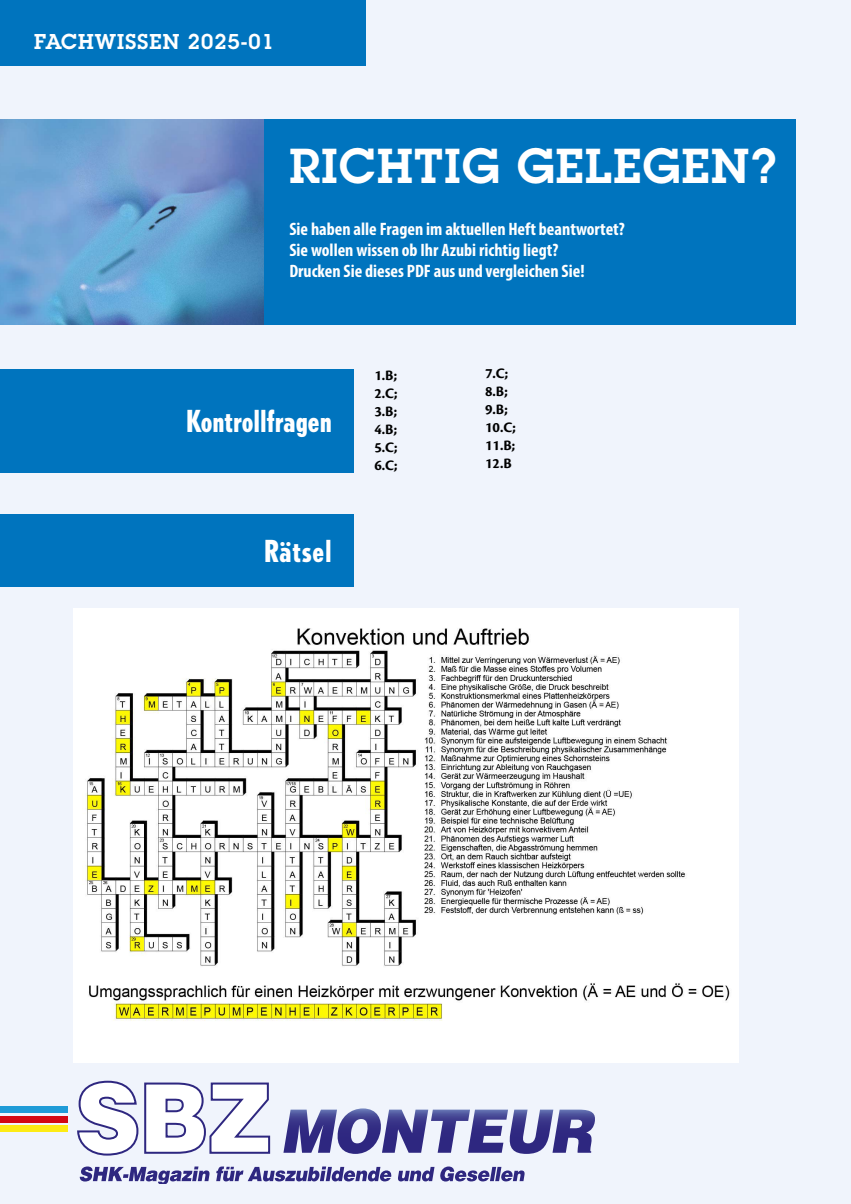
<style>
.page{position:relative;width:851px;height:1204px;background:#fff}
.page>*{position:absolute;margin:0;border:0;box-sizing:border-box;transform-origin:0 0}
.t1{font:600 48px "Lubalin Graph Std";letter-spacing:.03em;color:#fff}
.t2{font:800 condensed 30px "Tempo Std";color:#fff}
.t3{font:600 21px "Lubalin Graph Std";letter-spacing:.05em;color:#fff}
.t4{font:700 condensed 18px/21px "Myriad Pro";color:#fff}
.t5{font:700 15px/18px "Cronos Pro";color:#000;text-align:justify}
</style>
<div class="page">
<div style="left:0;top:0;width:850px;height:1203px;background:#f0f4fc"></div>
<div style="left:0;top:119px;width:795px;height:206px;background:#0074be"></div>
<img style="left:0;top:119px;width:264px;height:206px">
<div style="left:0;top:0;width:366px;height:66px;background:#0074be"></div>
<svg style="left:77px;top:1080px;width:194px;height:76px"></svg>
<svg style="left:79px;top:1166px;width:131px;height:17px"></svg>
<svg style="left:216px;top:1166px;width:309px;height:15px"></svg>
<div style="left:0;top:1116px;width:67px;height:6px;background:#d30914"></div>
<div style="left:0;top:1125px;width:67px;height:6px;background:#fdeb15"></div>
<div style="left:0;top:1106px;width:67px;height:6px;background:#1f9bd7"></div>
<svg style="left:283px;top:1108px;width:312px;height:45px"></svg>
<div style="left:0;top:369px;width:353px;height:103px;background:#0074be"></div>
<div style="left:0;top:514px;width:353px;height:73px;background:#0074be"></div>
<div style="left:73px;top:608px;width:665px;height:454px;background:#fff"></div>
<img style="left:82px;top:628px;width:648px;height:393px">
<p class="t3" style="left:34px;top:28px;width:241px">FACHWISSEN 2025-01</p>
<h1 class="t1" style="left:289px;top:135px;width:489px">RICHTIG GELEGEN?</h1>
<p class="t4" style="left:289px;top:218px;width:337px">Sie haben alle Fragen im aktuellen Heft beantwortet?<br>Sie wollen wissen ob Ihr Azubi richtig liegt?<br>Drucken Sie dieses PDF aus und vergleichen Sie!</p>
<h2 class="t2" style="left:186px;top:402px;width:147px">Kontrollfragen</h2>
<h2 class="t2" style="left:264px;top:532px;width:69px">Rätsel</h2>
<p class="t5" style="left:374px;top:366px;width:25px">1.B; 2.C; 3.B; 4.B; 5.C; 6.C;</p>
<p class="t5" style="left:485px;top:364px;width:32px;text-align:left">7.C;<br>8.B;<br>9.B;<br>10.C;<br>11.B;<br>12.B</p>
</div>
